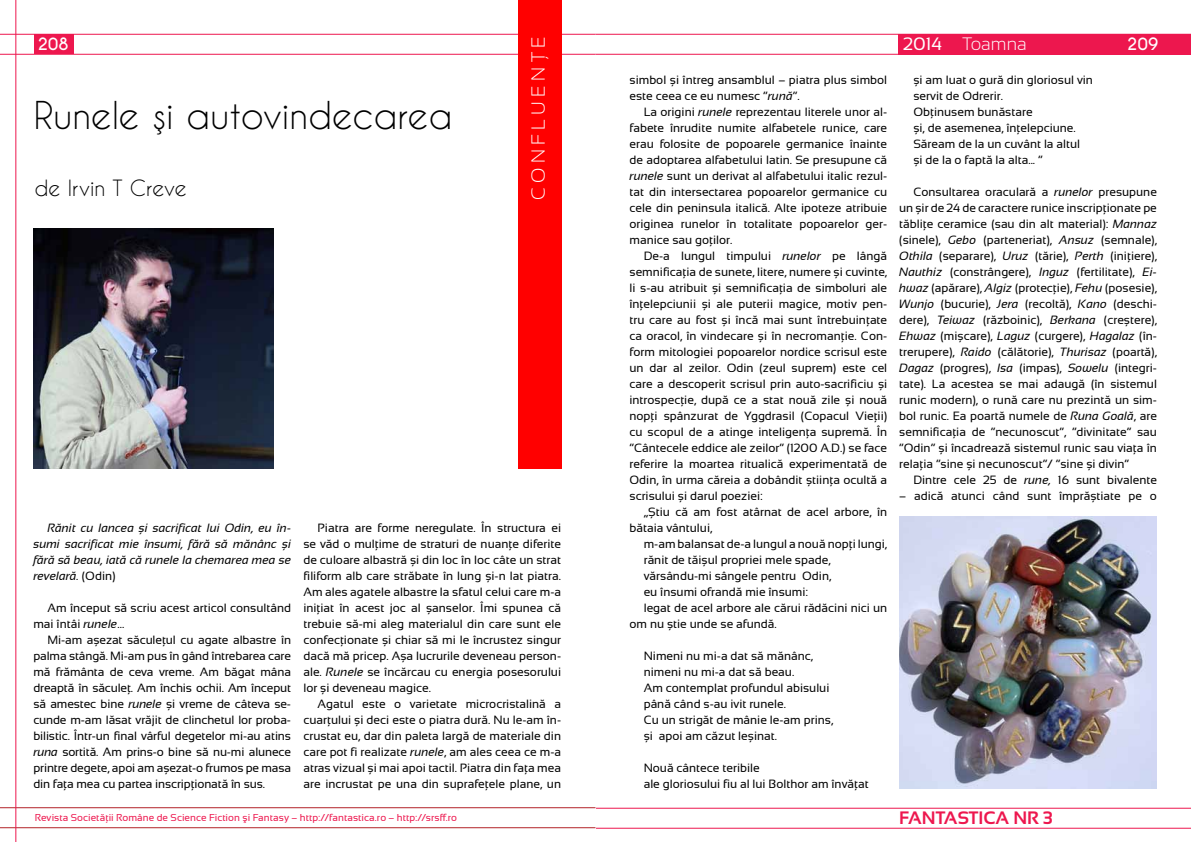
<style>
.page{position:relative;width:1191px;height:842px;background:#fff}
.page>*{position:absolute;margin:0;border:0;box-sizing:border-box;transform-origin:0 0}
.t1{font:36px "Caviar Dreams";color:#000}
.t2{font:21px "Caviar Dreams";color:#000}
.t3{font:300 19px "Sansation";letter-spacing:.23em;color:#fff}
.t4{font:700 18px "Sansation";color:#ed174e}
.t5{font:300 18px "Sansation";color:#fff}
.t6{font:18px "Sansation";color:#fff}
.t7{font:700 16px "Caviar Dreams";letter-spacing:.02em;color:#fff}
.t8{font:12px/16px "Sansation";color:#000}
.t9{font:italic 12px/16px "Sansation";color:#000;text-align:justify}
.t10{font:10px "Sansation";letter-spacing:.005em;color:#ed174e}
.s1{font-style:italic}
.s2{font-style:normal}
</style>
<div class="page">
<div style="left:899px;top:34px;width:292px;height:20px;background:#ed174e"></div>
<hr style="left:595px;top:34px;width:596px;height:1px;background:#ed174e">
<hr style="left:595px;top:54px;width:596px;height:1px;background:#ed174e">
<div style="left:34px;top:34px;width:40px;height:20px;background:#ed174e"></div>
<hr style="left:0;top:34px;width:595px;height:1px;background:#ed174e">
<hr style="left:0;top:54px;width:595px;height:1px;background:#ed174e">
<hr style="left:596px;top:808px;width:595px;height:1px;background:#ed174e">
<hr style="left:596px;top:828px;width:595px;height:1px;background:#ed174e">
<hr style="left:0;top:807px;width:595px;height:1px;background:#b22328">
<hr style="left:0;top:827px;width:595px;height:1px;background:#b22328">
<hr style="left:16px;top:0;width:1px;height:842px;background:#ed174e">
<div style="left:518px;top:0;width:43px;height:468px;background:#f00"></div>
<img style="left:899px;top:516px;width:258px;height:273px">
<img style="left:33px;top:228px;width:240px;height:240px">
<h3 class="t7" style="left:38px;top:35px;width:33px">208</h3>
<h3 class="t5" style="left:962px;top:34px;width:66px">Toamna</h3>
<h3 class="t7" style="left:1127px;top:34px;width:32px">209</h3>
<h3 class="t3" style="left:527px;top:200px;width:163px;rotate:-90deg">confluenţe</h3>
<h3 class="t6" style="left:903px;top:34px;width:41px">2014</h3>
<p class="t8" style="left:913px;top:72px;width:181px">și am luat o gură din gloriosul vin servit de Odrerir.<br>Obținusem bunăstare<br>și, de asemenea, înțelepciune.<br>Săream de la un cuvânt la altul<br>și de la o faptă la alta... ”</p>
<p class="t8" style="left:899px;top:184px;width:259px;text-align:justify;text-indent:14px">Consultarea oraculară a <span class="s1">runelor</span> presupune un șir de 24 de caractere runice inscripționate pe tăblițe ceramice (sau din alt material): <span class="s1">Mannaz </span>(sinele), <span class="s1">Gebo</span> (parteneriat), <span class="s1">Ansuz</span> (semnale), <span class="s1">Othila</span> (separare), <span class="s1">Uruz</span> (tărie), <span class="s1">Perth</span> (inițiere), <span class="s1">Nauthiz</span> (constrângere), <span class="s1">Inguz</span> (fertilitate), <span class="s1">Ei&shy;hwaz</span> (apărare), <span class="s1">Algiz</span> (protecție), <span class="s1">Fehu</span> (posesie), <span class="s1">Wunjo</span> (bucurie), <span class="s1">Jera</span> (recoltă), <span class="s1">Kano</span> (deschi&shy;dere), <span class="s1">Teiwaz</span> (războinic), <span class="s1">Berkana</span> (creștere), <span class="s1">Ehwaz</span> (mișcare), <span class="s1">Laguz</span> (curgere), <span class="s1">Hagalaz</span> (în&shy;trerupere), <span class="s1">Raido</span> (călătorie), <span class="s1">Thurisaz</span> (poartă), <span class="s1">Dagaz</span> (progres), <span class="s1">Isa</span> (impas), <span class="s1">Sowelu</span> (integri&shy;tate). La acestea se mai adaugă (în sistemul runic modern), o rună care nu prezintă un sim&shy;bol runic. Ea poartă numele de <span class="s1">Runa Goală</span>, are semnificația de “necunoscut”, “divinitate” sau “Odin” și încadrează sistemul runic sau viața în relația “sine și necunoscut”/ “sine și divin”</p>
<p class="t8" style="left:913px;top:472px;width:245px">Dintre cele 25 de <span class="s1">rune,</span> 16 sunt bivalente</p>
<p class="t8" style="left:899px;top:488px;width:259px">– adică atunci când sunt împrăștiate pe o</p>
<p class="t8" style="left:629px;top:72px;width:259px">simbol și întreg ansamblul – piatra plus simbol este ceea ce eu numesc “<span class="s1">rună</span>“.</p>
<p class="t8" style="left:629px;top:104px;width:259px;text-align:justify;text-indent:14px">La origini <span class="s1">runele</span> reprezentau literele unor al&shy;fabete înrudite numite alfabetele runice, care erau folosite de popoarele germanice înainte de adoptarea alfabetului latin. Se presupune că <span class="s1">runele</span> sunt un derivat al alfabetului italic rezul&shy;tat din intersectarea popoarelor germanice cu cele din peninsula italică. Alte ipoteze atribuie originea runelor în totalitate popoarelor ger&shy;manice sau goților.</p>
<p class="t8" style="left:629px;top:248px;width:259px;text-align:justify;text-indent:14px">De-a lungul timpului <span class="s1">runelor</span> pe lângă semnificația de sunete, litere, numere și cuvinte, li s-au atribuit și semnificația de simboluri ale înțelepciunii și ale puterii magice, motiv pen&shy;tru care au fost și încă mai sunt întrebuințate ca oracol, în vindecare și în necromanție. Con&shy;form mitologiei popoarelor nordice scrisul este un dar al zeilor. Odin (zeul suprem) este cel care a descoperit scrisul prin auto-sacrificiu și introspecție, după ce a stat nouă zile și nouă nopți spânzurat de Yggdrasil (Copacul Vieții) cu scopul de a atinge inteligența supremă. În “Cântecele eddice ale zeilor” (1200 A.D.) se face referire la moartea ritualică experimentată de Odin, în urma căreia a dobândit știința ocultă a scrisului și darul poeziei:</p>
<p class="t8" style="left:629px;top:504px;width:259px;text-indent:14px">„Știu că am fost atârnat de acel arbore, în bătaia vântului,</p>
<p class="t8" style="left:643px;top:536px;width:245px">m-am balansat de-a lungul a nouă nopți lungi,</p>
<p class="t8" style="left:643px;top:552px;width:188px">rănit de tăișul propriei mele spade,</p>
<p class="t8" style="left:643px;top:568px;width:189px">vărsându-mi sângele pentru Odin,</p>
<p class="t8" style="left:643px;top:584px;width:166px">eu însumi ofrandă mie însumi:</p>
<p class="t8" style="left:643px;top:600px;width:245px">legat de acel arbore ale cărui rădăcini nici un</p>
<p class="t8" style="left:629px;top:616px;width:149px">om nu știe unde se afundă.</p>
<p class="t8" style="left:643px;top:648px;width:191px">Nimeni nu mi-a dat să mănânc, nimeni nu mi-a dat să beau.<br>Am contemplat profundul abisului până când s-au ivit runele.<br>Cu un strigăt de mânie le-am prins, și apoi am căzut leșinat.</p>
<p class="t8" style="left:643px;top:760px;width:226px">Nouă cântece teribile<br>ale gloriosului fiu al lui Bolthor am învățat</p>
<h1 class="t1" style="left:34px;top:94px;width:420px">Runele şi autovindecarea</h1>
<h2 class="t2" style="left:34px;top:175px;width:154px">de Irvin T Creve</h2>
<p class="t8" style="left:303px;top:520px;width:259px;text-align:justify;text-indent:14px">Piatra are forme neregulate. În structura ei se văd o mulțime de straturi de nuanțe diferite de culoare albastră și din loc în loc câte un strat filiform alb care străbate în lung și-n lat piatra.<br>Am ales agatele albastre la sfatul celui care m-a inițiat în acest joc al șanselor. Îmi spunea că trebuie să-mi aleg materialul din care sunt ele confecționate și chiar să mi le încrustez singur dacă mă pricep. Așa lucrurile deveneau person&shy;ale. <span class="s1">Runele</span> se încărcau cu energia posesorului lor și deveneau magice.</p>
<p class="t8" style="left:303px;top:696px;width:259px;text-align:justify;text-indent:14px">Agatul este o varietate microcristalină a cuarțului și deci este o piatra dură. Nu le-am în&shy;crustat eu, dar din paleta largă de materiale din care pot fi realizate <span class="s1">runele</span>, am ales ceea ce m-a atras vizual și mai apoi tactil. Piatra din fața mea are incrustat pe una din suprafețele plane, un</p>
<p class="t9" style="left:33px;top:520px;width:259px;text-indent:14px">Rănit cu lancea și sacrificat lui Odin, eu în&shy;sumi sacrificat mie însumi, fără să mănânc și fără să beau, iată că runele la chemarea mea se revelară. <span class="s2">(Odin)</span></p>
<p class="t8" style="left:33px;top:600px;width:259px;text-indent:14px">Am început să scriu acest articol consultând mai întâi <span class="s1">runele</span>…</p>
<p class="t8" style="left:33px;top:632px;width:259px;text-align:justify;text-indent:14px">M i-am așezat săculețul cu agate albastre în palma stângă. M i-am pus în gând întrebarea care mă frământa de ceva vreme. Am băgat mâna dreaptă în săculeț. Am închis ochii. Am început să amestec bine <span class="s1">runele</span> și vreme de câteva se&shy;cunde m-am lăsat vrăjit de clinchetul lor proba&shy;bilistic. Într-un final vârful degetelor mi-au atins <span class="s1">runa</span> sortită. Am prins-o bine să nu-mi alunece printre degete, apoi am așezat-o frumos pe masa din fața mea cu partea inscripționată în sus.</p>
<p class="t10" style="left:35px;top:812px;width:424px">Revista Societăţii Române de Science Fiction şi Fantasy – http://fantastica.ro – http://srsff.ro</p>
<h3 class="t4" style="left:899px;top:808px;width:155px">FANTASTICA NR 3</h3>
</div>
